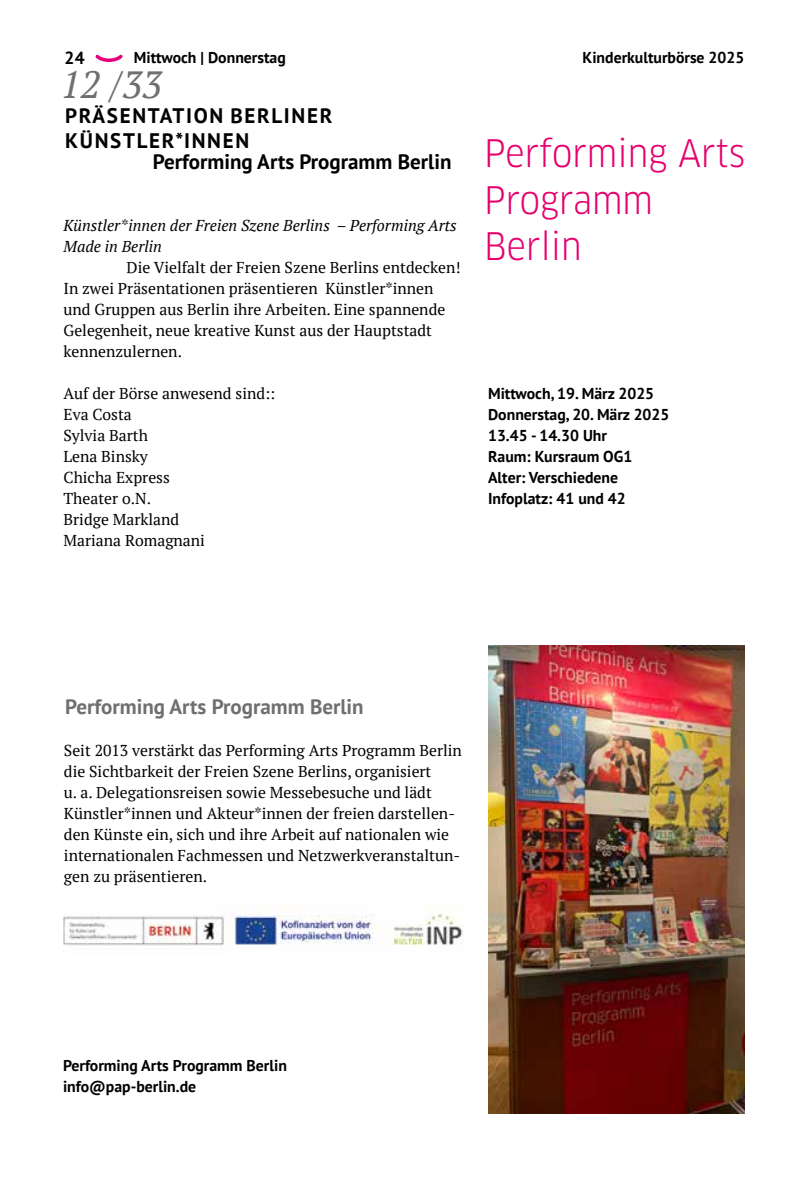
<style>
.page{position:relative;width:794px;height:1191px;background:#fff}
.page>*{position:absolute;margin:0;border:0;box-sizing:border-box;transform-origin:0 0}
.t1{font:italic 37.8px "PT Serif";color:#706f6f}
.t2{font:37.1px/46.4px "Clan OT Narr";color:#e6006d}
.t3{font:700 21px/24.5px "PT Sans";letter-spacing:.08em;color:#000}
.t4{font:700 21px "PT Sans";color:#000}
.t5{font:700 21px "PT Sans";color:#706f6f}
.t6{font:700 17.5px "PT Sans";color:#000}
.t7{font:15.75px/21px "PT Serif";color:#000}
.t8{font:700 15.75px/21px "PT Sans";color:#000}
.t9{font:italic 15.75px/21px "PT Serif";color:#000}
</style>
<div class="page">
<svg style="left:95px;top:54px;width:28px;height:8px"></svg>
<img style="left:63px;top:904px;width:401px;height:42px">
<img style="left:488px;top:646px;width:256px;height:467px">
<p class="t6" style="left:64px;top:46px;width:22px">24</p>
<p class="t8" style="left:134px;top:47px;width:153px">Mittwoch | Donnerstag</p>
<p class="t8" style="left:582px;top:47px;width:163px">Kinderkulturbörse 2025</p>
<h3 class="t3" style="left:65px;top:103px;width:269px">PRÄSENTATION BERLINER<br>KÜNSTLER*INNEN</h3>
<h3 class="t4" style="left:153px;top:147px;width:300px">Performing Arts Programm Berlin</h3>
<h1 class="t1" style="left:61px;top:61px;width:103px">12 /33</h1>
<h2 class="t2" style="left:484px;top:131px;width:262px">Performing Arts<br>Programm<br>Berlin</h2>
<p class="t9" style="left:63px;top:215px;width:395px">Künstler*innen der Freien Szene Berlins – Performing Arts<br>Made in Berlin</p>
<p class="t7" style="left:63px;top:257px;width:399px;text-indent:63px">Die Vielfalt der Freien Szene Berlins entdecken!<br>In zwei Präsentationen präsentieren Künstler*innen und Gruppen aus Berlin ihre Arbeiten. Eine spannende Gelegenheit, neue kreative Kunst aus der Hauptstadt kennenzulernen.</p>
<p class="t7" style="left:63px;top:383px;width:213px">Auf der Börse anwesend sind::<br>Eva Costa<br>Sylvia Barth<br>Lena Binsky<br>Chicha Express<br>Theater o.N.<br>Bridge Markland<br>Mariana Romagnani</p>
<p class="t8" style="left:488px;top:383px;width:183px">Mittwoch, 19. März 2025<br>Donnerstag, 20. März 2025<br>13.45 - 14.30 Uhr<br>Raum: Kursraum OG1<br>Alter: Verschiedene<br>Infoplatz: 41 und 42</p>
<h3 class="t5" style="left:65px;top:693px;width:300px">Performing Arts Programm Berlin</h3>
<p class="t7" style="left:64px;top:740px;width:399px">Seit 2013 verstärkt das Performing Arts Programm Berlin die Sichtbarkeit der Freien Szene Berlins, organisiert<br>u. a. Delegationsreisen sowie Messebesuche und lädt Künstler*innen und Akteur*innen der freien darstellen&shy;den Künste ein, sich und ihre Arbeit auf nationalen wie internationalen Fachmessen und Netzwerkveranstaltun&shy;gen zu präsentieren.</p>
<p class="t8" style="left:63px;top:1055px;width:225px">Performing Arts Programm Berlin info@pap-berlin.de</p>
</div>
